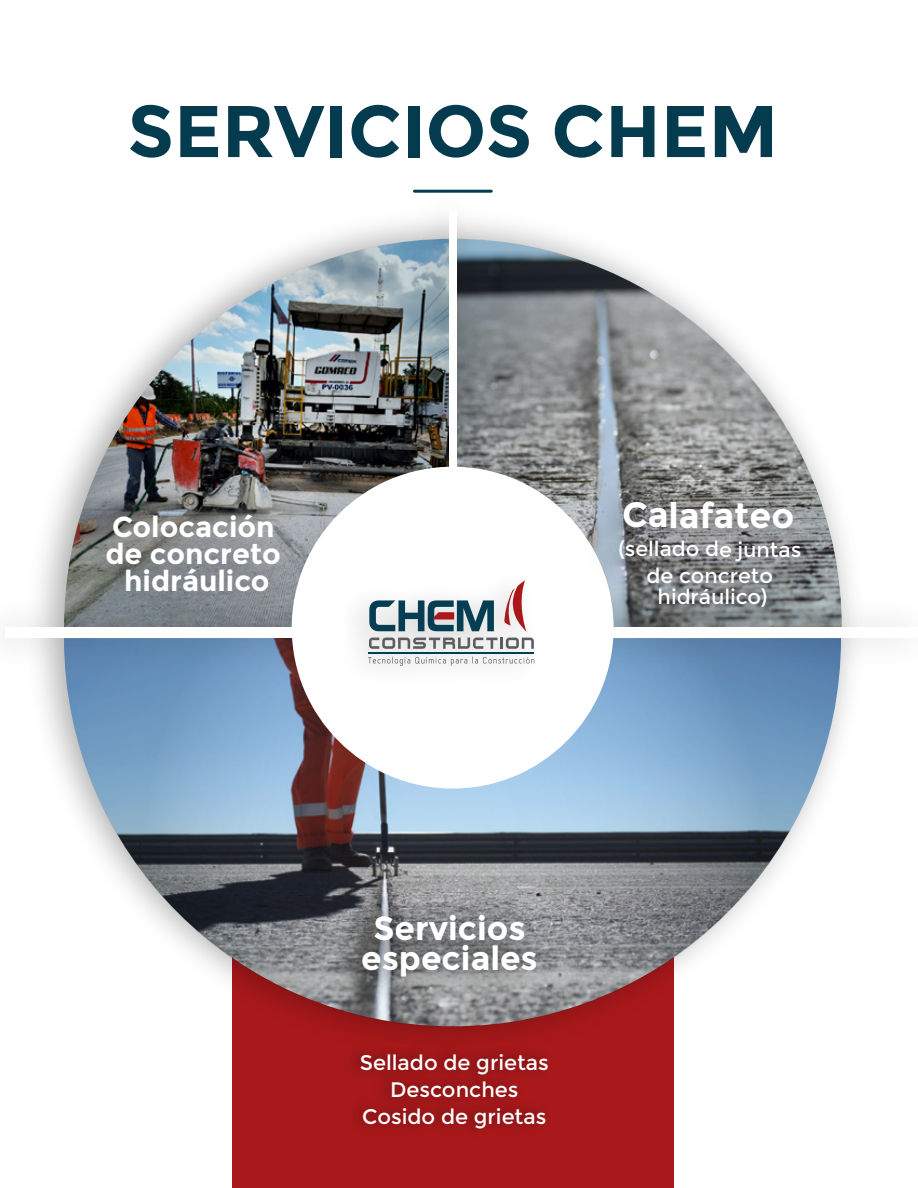
<style>
.page{position:relative;width:918px;height:1188px;background:#fff}
.page>*{position:absolute;margin:0;border:0;box-sizing:border-box;transform-origin:0 0}
.t1{font:700 73.05px "Montserrat";color:#053b4e}
.t2{font:700 35.1px "Montserrat";letter-spacing:-.005em;color:#fff}
.t3{font:700 33.15px/30.6px "Montserrat";color:#fff;text-align:center}
.t4{font:700 28.8px/27.2px "Montserrat";letter-spacing:-.005em;color:#fff;text-align:center}
.t5{font:21px/27px "Montserrat";color:#fff;text-align:center}
.t6{font:20.7px/26.5px "Montserrat";letter-spacing:-.005em;color:#fff;text-align:center}
</style>
<div class="page">
<svg style="left:629px;top:265px;width:183px;height:187px"></svg>
<img style="left:328px;top:224px;width:301px;height:274px">
<img style="left:72px;top:239px;width:325px;height:259px">
<img style="left:41px;top:498px;width:808px;height:690px">
<img style="left:53px;top:467px;width:274px;height:115px">
<img style="left:397px;top:189px;width:97px;height:288px">
<div style="left:449px;top:210px;width:8px;height:402px;background:#fff"></div>
<img style="left:14px;top:582px;width:883px;height:101px">
<div style="left:5px;top:627px;width:913px;height:11px;background:#fff"></div>
<svg style="left:64px;top:638px;width:777px;height:389px"></svg>
<div style="left:292px;top:467px;width:322px;height:322px;background:#fff;border-radius:50%"></div>
<img style="left:566px;top:452px;width:279px;height:202px">
<img style="left:309px;top:867px;width:267px;height:226px">
<img style="left:357px;top:594px;width:178px;height:70px">
<svg style="left:369px;top:638px;width:165px;height:11px"></svg>
<svg style="left:368px;top:657px;width:166px;height:9px"></svg>
<hr style="left:369px;top:652px;width:165px;height:2px;background:#053e52">
<svg style="left:504px;top:580px;width:22px;height:52px"></svg>
<svg style="left:369px;top:600px;width:125px;height:31px;background:#6d8691"></svg>
<hr style="left:414px;top:190px;width:77px;height:3px;background:#053b4e">
<img style="left:336px;top:1033px;width:225px;height:140px">
<h1 class="t1" style="left:127px;top:88px;width:652px">SERVICIOS CHEM</h1>
<h3 class="t4" style="left:105px;top:513px;width:177px">Colocación de concreto hidráulico</h3>
<h2 class="t2" style="left:622px;top:494px;width:174px">Calafateo</h2>
<p class="t6" style="left:618px;top:536px;width:184px">(sellado de juntas de concreto</p>
<p class="t6" style="left:658px;top:583px;width:112px">hidráulico)</p>
<h3 class="t3" style="left:361px;top:913px;width:178px">Servicios especiales</h3>
<p class="t5" style="left:360px;top:1050px;width:190px">Sellado de grietas<br>Desconches<br>Cosido de grietas</p>
</div>
